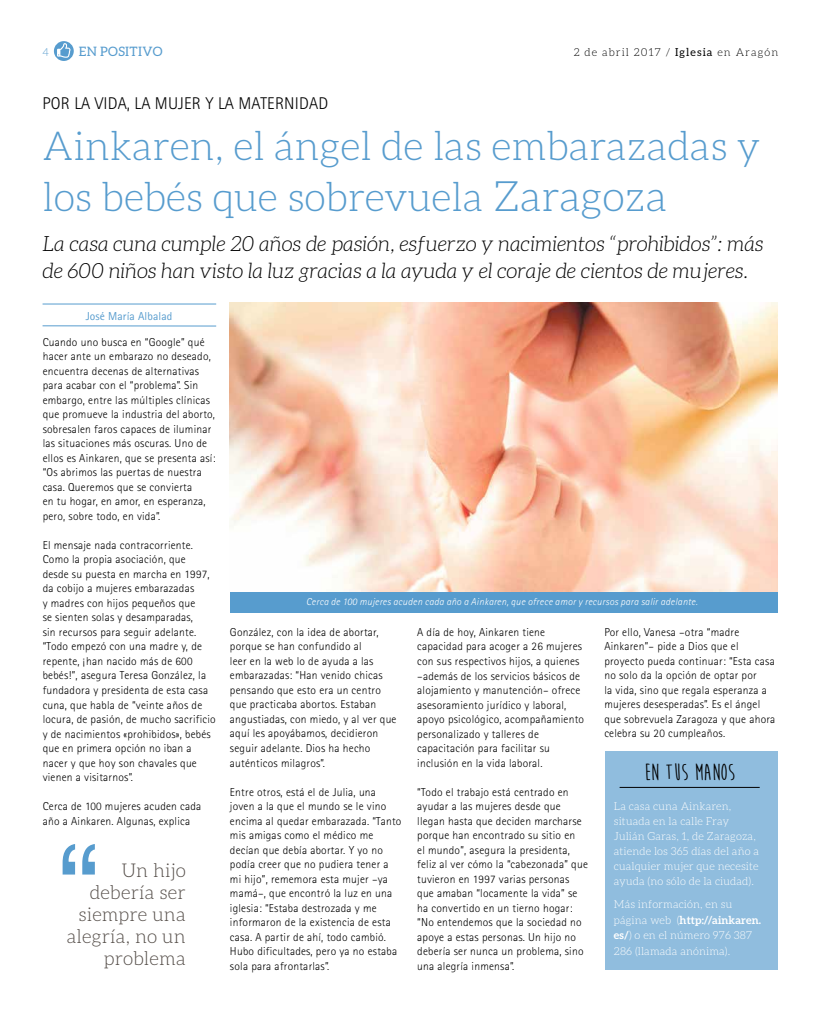
<style>
.page{position:relative;width:820px;height:1021px;background:#fff}
.page>*{position:absolute;margin:0;border:0;box-sizing:border-box;transform-origin:0 0}
.t1{font:120px "Helvetica";color:#579cce}
.t2{font:300 40px/50.4px "Aleo";color:#579cce}
.t3{font:700 24px "Moon Flower";letter-spacing:.01em;color:#000}
.t4{font:italic 300 21px/27px "Aleo";color:#000}
.t5{font:300 19px/22px "Aleo";letter-spacing:.01em;color:#544d48;text-align:right}
.t6{font:300 17px "Rotis Sans Serif";letter-spacing:.01em;color:#000}
.t7{font:13px "Aleo";letter-spacing:.025em;color:#579cce}
.t8{font:300 11.5px/14.5px "Rotis Sans Serif";letter-spacing:.02em;color:#000}
.t9{font:11.5px "Rotis Sans Serif";letter-spacing:.01em;color:#579cce}
.t10{font:300 11px/15px "Aleo";letter-spacing:.01em;color:#fff}
.t11{font:300 11px "Aleo";letter-spacing:.1em;color:#000}
.t12{font:300 11px "Aleo";color:#579cce}
.t13{font:italic 300 10px "Rotis Sans Serif";letter-spacing:.025em;color:#fff}
.s1{font-weight:400}
.s2{font-size:42px}
.s3{font-weight:700}
</style>
<div class="page">
<svg style="left:54px;top:41px;width:20px;height:20px"></svg>
<div style="left:230px;top:592px;width:547px;height:21px;background:#579cce"></div>
<img style="left:230px;top:302px;width:547px;height:289px">
<hr style="left:43px;top:304px;width:173px;height:1px;background:#579cce">
<hr style="left:43px;top:325px;width:173px;height:1px;background:#579cce">
<div style="left:605px;top:751px;width:172px;height:218px;background:#90bdde"></div>
<hr style="left:619px;top:787px;width:140px;height:1px;background:#000">
<p class="t12" style="left:43px;top:46px;width:8px">4</p>
<p class="t7" style="left:79px;top:44px;width:85px">EN POSITIVO</p>
<p class="t11" style="left:573px;top:46px;width:206px">2 de abril 2017 / <span class="s1">Iglesia</span> en Aragón</p>
<h3 class="t6" style="left:43px;top:93px;width:287px">POR LA VIDA, LA MUJER Y LA MATERNIDAD</h3>
<h2 class="t2" style="left:43px;top:121px;width:718px">Ainkaren, el ángel de las embarazadas y los bebés que sobrevuela <span class="s2">Zaragoza</span></h2>
<h3 class="t4" style="left:43px;top:230px;width:722px">La casa cuna cumple 20 años de pasión, esfuerzo y nacimientos “prohibidos”: más de 600 niños han visto la luz gracias a la ayuda y el coraje de cientos de mujeres.</h3>
<p class="t9" style="left:86px;top:309px;width:88px">José María Albalad</p>
<p class="t8" style="left:43px;top:334px;width:174px">Cuando uno busca en “Google” qué hacer ante un embarazo no deseado, encuentra decenas de alternativas para acabar con el “problema”. Sin embargo, entre las múltiples clínicas que promueve la industria del aborto, sobresalen faros capaces de iluminar las situaciones más oscuras. Uno de ellos es Ainkaren, que se presenta así: “Os abrimos las puertas de nuestra casa. Queremos que se convierta<br>en tu hogar, en amor, en esperanza, pero, sobre todo, en vida”.</p>
<p class="t8" style="left:43px;top:538px;width:174px">El mensaje nada contracorriente.<br>Como la propia asociación, que<br>desde su puesta en marcha en 1997, da cobijo a mujeres embarazadas<br>y madres con hijos pequeños que<br>se sienten solas y desamparadas,<br>sin recursos para seguir adelante. “Todo empezó con una madre y, de repente, ¡han nacido más de 600 bebés!”, asegura Teresa González, la fundadora y presidenta de esta casa cuna, que habla de “veinte años de locura, de pasión, de mucho sacrificio y de nacimientos «prohibidos», bebés que en primera opción no iban a nacer y que hoy son chavales que vienen a visitarnos”.</p>
<p class="t8" style="left:43px;top:799px;width:160px">Cerca de 100 mujeres acuden cada año a Ainkaren. Algunas, explica</p>
<h1 class="t1" style="left:58px;top:796px;width:41px">“</h1>
<h3 class="t5" style="left:67px;top:859px;width:121px">Un hijo debería ser siempre una alegría, no un problema</h3>
<p class="t13" style="left:306px;top:596px;width:393px">Cerca de 100 mujeres acuden cada año a Ainkaren, que ofrece amor y recursos para salir adelante.</p>
<p class="t8" style="left:604px;top:624px;width:172px">Por ello, Vanesa –otra “madre<br>Ainkaren”– pide a Dios que el proyecto pueda continuar: “Esta casa no solo da la opción de optar por<br>la vida, sino que regala esperanza a mujeres desesperadas”. Es el ángel que sobrevuela Zaragoza y que ahora celebra su 20 cumpleaños.</p>
<p class="t8" style="left:230px;top:624px;width:168px">González, con la idea de abortar, porque se han confundido al<br>leer en la web lo de ayuda a las embarazadas: “Han venido chicas pensando que esto era un centro que practicaba abortos. Estaban angustiadas, con miedo, y al ver que aquí les apoyábamos, decidieron seguir adelante. Dios ha hecho auténticos milagros”.</p>
<p class="t8" style="left:230px;top:784px;width:173px">Entre otros, está el de Julia, una joven a la que el mundo se le vino encima al quedar embarazada. “Tanto mis amigas como el médico me decían que debía abortar. Y yo no podía creer que no pudiera tener a mi hijo”, rememora esta mujer –ya mamá–, que encontró la luz en una iglesia: “Estaba destrozada y me informaron de la existencia de esta casa. A partir de ahí, todo cambió.<br>Hubo dificultades, pero ya no estaba sola para afrontarlas”.</p>
<p class="t8" style="left:417px;top:625px;width:168px">A día de hoy, Ainkaren tiene capacidad para acoger a 26 mujeres con sus respectivos hijos, a quienes –además de los servicios básicos de alojamiento y manutención– ofrece asesoramiento jurídico y laboral, apoyo psicológico, acompañamiento personalizado y talleres de capacitación para facilitar su inclusión en la vida laboral.</p>
<p class="t8" style="left:417px;top:784px;width:172px">“Todo el trabajo está centrado en ayudar a las mujeres desde que llegan hasta que deciden marcharse porque han encontrado su sitio en<br>el mundo”, asegura la presidenta, feliz al ver cómo la “cabezonada” que tuvieron en 1997 varias personas que amaban “locamente la vida” se ha convertido en un tierno hogar: “No entendemos que la sociedad no apoye a estas personas. Un hijo no debería ser nunca un problema, sino una alegría inmensa”.</p>
<h3 class="t3" style="left:644px;top:760px;width:92px">EN TUS MANOS</h3>
<p class="t10" style="left:613px;top:798px;width:146px">La casa cuna Ainkaren, situada en la calle Fray<br>Julián Garas, 1, de Zaragoza, atiende los 365 días del año a cualquier mujer que necesite ayuda (no sólo de la ciudad).</p>
<p class="t10" style="left:613px;top:896px;width:149px;line-height:15.5px">Más información, en su página web (<span class="s3">http://ainkaren. es/</span>) o en el número 976 387<br>286 (llamada anónima).</p>
</div>
